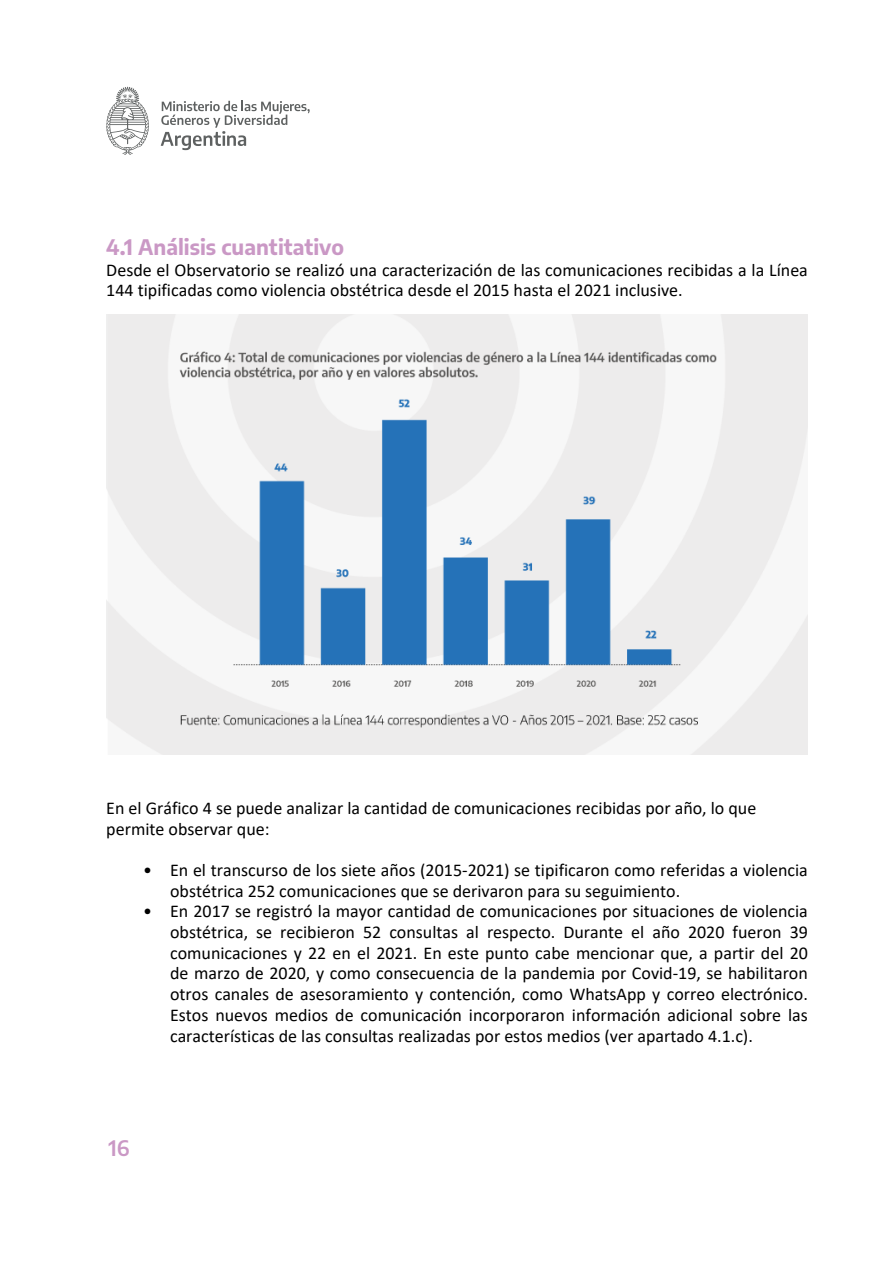
<style>
.page{position:relative;width:893px;height:1263px;background:#fff}
.page>*{position:absolute;margin:0;border:0;box-sizing:border-box;transform-origin:0 0}
.t1{font:700 21px "Encode Sans";color:#ca98c5}
.t2{font:600 21px "Encode Sans";color:#ca98c5}
.t3{font:18px/20.7px "Calibri";color:#000}
</style>
<div class="page">
<svg style="left:161px;top:101px;width:149px;height:49px"></svg>
<svg style="left:106px;top:87px;width:43px;height:68px"></svg>
<img style="left:106px;top:315px;width:702px;height:440px">
<p class="t1" style="left:106px;top:231px;width:239px">4.1 Análisis cuantitativo</p>
<p class="t3" style="left:106px;top:259px;width:703px">Desde el Observatorio se realizó una caracterización de las comunicaciones recibidas a la Línea<br>144 tipificadas como violencia obstétrica desde el 2015 hasta el 2021 inclusive.</p>
<p class="t3" style="left:106px;top:797px;width:652px">En el Gráfico 4 se puede analizar la cantidad de comunicaciones recibidas por año, lo que permite observar que:</p>
<p class="t3" style="left:170px;top:859px;width:639px;text-indent:-27px">• En el transcurso de los siete años (2015-2021) se tipificaron como referidas a violencia obstétrica 252 comunicaciones que se derivaron para su seguimiento.</p>
<p class="t3" style="left:170px;top:900px;width:639px;text-align:justify;text-indent:-27px">• En 2017 se registró la mayor cantidad de comunicaciones por situaciones de violencia obstétrica, se recibieron 52 consultas al respecto. Durante el año 2020 fueron 39 comunicaciones y 22 en el 2021. En este punto cabe mencionar que, a partir del 20 de marzo de 2020, y como consecuencia de la pandemia por Covid-19, se habilitaron otros canales de asesoramiento y contención, como WhatsApp y correo electrónico.<br>Estos nuevos medios de comunicación incorporaron información adicional sobre las características de las consultas realizadas por estos medios (ver apartado 4.1.c).</p>
<p class="t2" style="left:108px;top:1133px;width:23px">16</p>
</div>
